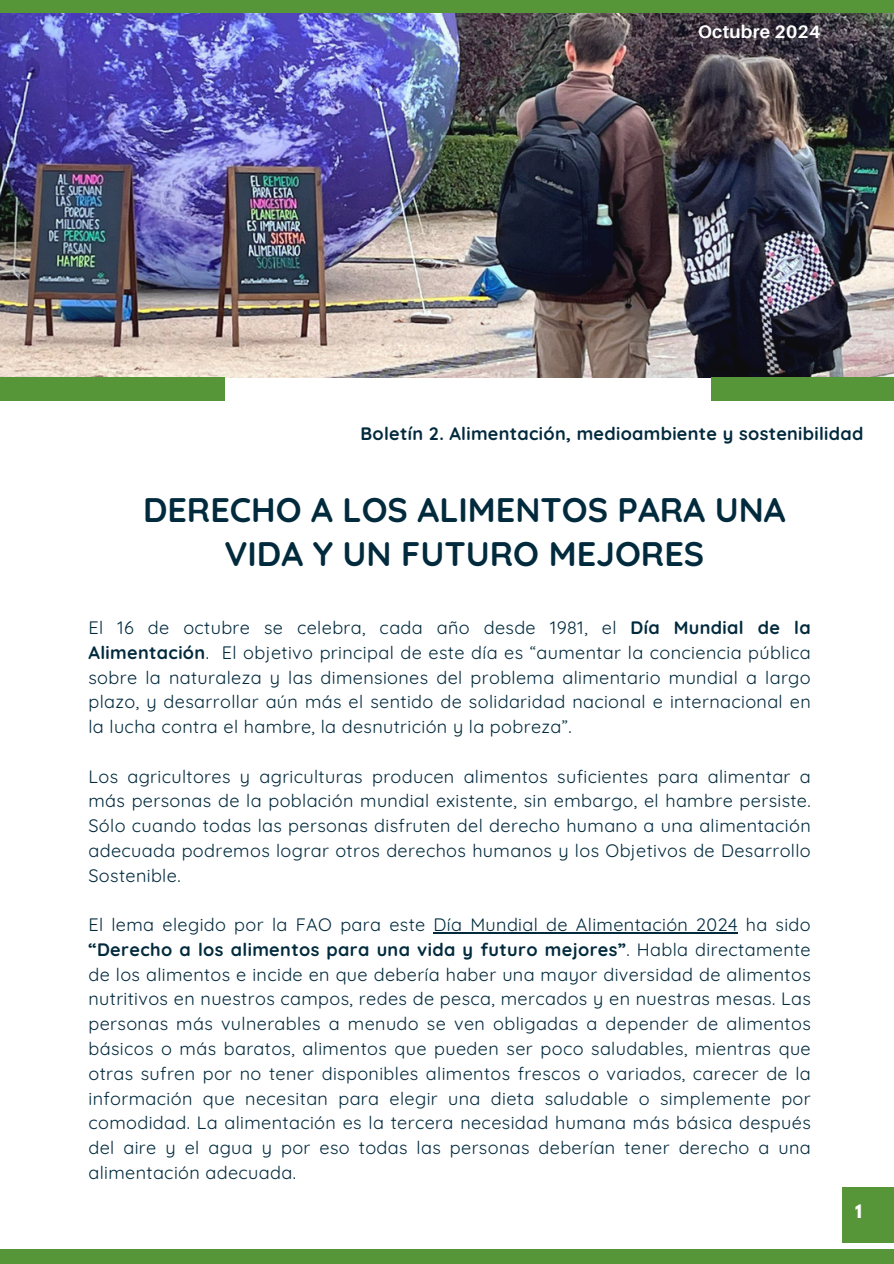
<style>
.page{position:relative;width:894px;height:1264px;background:#fff}
.page>*{position:absolute;margin:0;border:0;box-sizing:border-box;transform-origin:0 0}
.t1{font:700 34.05px/43.8px "Quicksand";color:#022a3d;text-align:center}
.t2{font:18px/24.8px "Quicksand";letter-spacing:.02em;color:#022a3d;text-align:justify}
.t3{font:700 18px "Quicksand";letter-spacing:.015em;color:#022a3d}
.t4{font:700 18px "Aileron";letter-spacing:.015em;color:#fff}
.t5{font:700 16.5px "League Spartan";color:#fff}
.s1{font-weight:700}
</style>
<div class="page">
<img style="left:0;top:12px;width:893px;height:365px">
<div style="left:0;top:377px;width:224px;height:23px;background:#569639"></div>
<div style="left:711px;top:377px;width:182px;height:23px;background:#569639"></div>
<div style="left:0;top:0;width:893px;height:12px;background:#569639"></div>
<div style="left:0;top:1249px;width:893px;height:14px;background:#569639"></div>
<div style="left:841px;top:1186px;width:52px;height:56px;background:#569639"></div>
<hr style="left:433px;top:932px;width:304px;height:1px;background:#022a3d">
<p class="t4" style="left:698px;top:21px;width:124px">Octubre 2024</p>
<p class="t3" style="left:360px;top:422px;width:504px">Boletín 2. Alimentación, medioambiente y sostenibilidad</p>
<p class="t1" style="left:143px;top:487px;width:644px">DERECHO A LOS ALIMENTOS PARA UNA<br>VIDA Y UN FUTURO MEJORES</p>
<h2 class="t2" style="left:88px;top:615px;width:723px">El 16 de octubre se celebra, cada año desde 1981, el <span class="s1">Día Mundial de la Alimentación</span>. El objetivo principal de este día es “aumentar la conciencia pública sobre la naturaleza y las dimensiones del problema alimentario mundial a largo plazo, y desarrollar aún más el sentido de solidaridad nacional e internacional en la lucha contra el hambre, la desnutrición y la pobreza”.</h2>
<h2 class="t2" style="left:88px;top:763px;width:723px">Los agricultores y agriculturas producen alimentos suficientes para alimentar a más personas de la población mundial existente, sin embargo, el hambre persiste.<br>Sólo cuando todas las personas disfruten del derecho humano a una alimentación adecuada podremos lograr otros derechos humanos y los Objetivos de Desarrollo Sostenible.</h2>
<h1 class="t2" style="left:88px;top:912px;width:723px">El lema elegido por la FAO para este Día Mundial de Alimentación 2024 ha sido <span class="s1">“Derecho a los alimentos para una vida y futuro mejores”</span>. Habla directamente de los alimentos e incide en que debería haber una mayor diversidad de alimentos nutritivos en nuestros campos, redes de pesca, mercados y en nuestras mesas. Las personas más vulnerables a menudo se ven obligadas a depender de alimentos básicos o más baratos, alimentos que pueden ser poco saludables, mientras que otras sufren por no tener disponibles alimentos frescos o variados, carecer de la información que necesitan para elegir una dieta saludable o simplemente por comodidad. La alimentación es la tercera necesidad humana más básica después del aire y el agua y por eso todas las personas deberían tener derecho a una alimentación adecuada.</h1>
<p class="t5" style="left:855px;top:1203px;width:8px">1</p>
</div>
